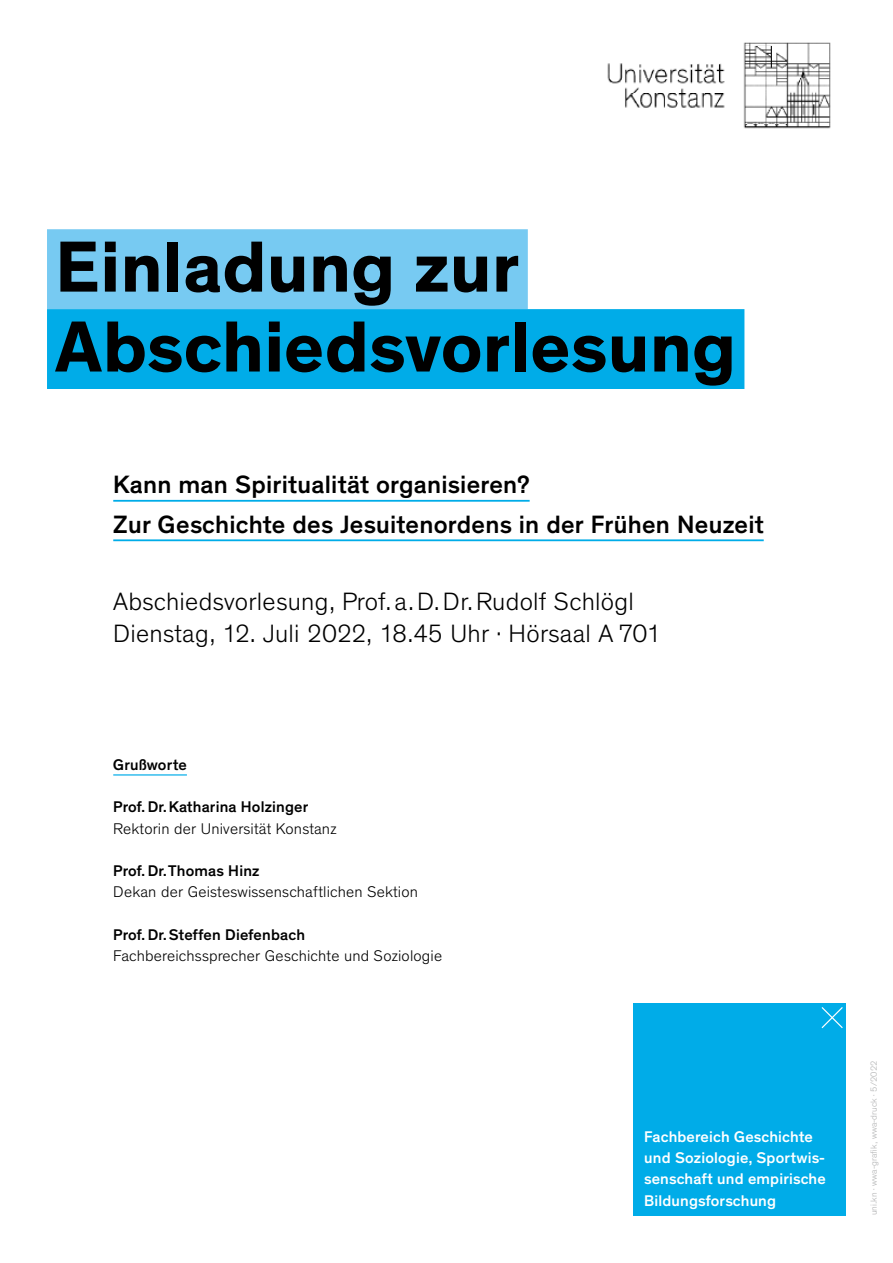
<style>
.page{position:relative;width:893px;height:1263px;background:#fff}
.page>*{position:absolute;margin:0;border:0;box-sizing:border-box;transform-origin:0 0}
.t1{font:700 73.5px/79.9px "Theinhardt";color:#000}
.t2{font:300 25.5px/32px "Theinhardt";letter-spacing:.01em;color:#000}
.t3{font:500 25.5px/39.6px "Theinhardt";letter-spacing:.01em;color:#000}
.t4{font:300 15.75px "Theinhardt";letter-spacing:.01em;color:#000}
.t5{font:500 15.75px/21.3px "Theinhardt";letter-spacing:.01em;color:#fff}
.t6{font:500 15.75px "Theinhardt";letter-spacing:.01em;color:#000}
.t7{font:300 9px "Theinhardt";letter-spacing:.01em;color:#b1b2b3}
</style>
<div class="page">
<div style="left:47px;top:229px;width:481px;height:80px;background:#77caf2"></div>
<div style="left:47px;top:309px;width:697px;height:80px;background:#00ace8"></div>
<hr style="left:113px;top:500px;width:417px;height:2px;background:#00ace8">
<hr style="left:113px;top:539px;width:651px;height:2px;background:#00ace8">
<hr style="left:113px;top:774px;width:74px;height:1px;background:#00ace8">
<div style="left:634px;top:1003px;width:212px;height:213px;background:#00ace8"></div>
<svg style="left:821px;top:1007px;width:22px;height:22px"></svg>
<img style="left:607px;top:42px;width:224px;height:87px">
<h1 class="t1" style="left:55px;top:229px;width:682px">Einladung zur<br>Abschiedsvorlesung</h1>
<h2 class="t3" style="left:113px;top:465px;width:652px">Kann man Spiritualität organisieren?<br>Zur Geschichte des Jesuitenordens in der Frühen Neuzeit</h2>
<h2 class="t2" style="left:113px;top:586px;width:550px">Abschiedsvorlesung, Prof.a.D.Dr.Rudolf Schlögl<br>Dienstag, 12. Juli 2022, 18.45 Uhr · Hörsaal A 701</h2>
<p class="t6" style="left:113px;top:755px;width:75px">Grußworte</p>
<p class="t6" style="left:113px;top:797px;width:196px">Prof.Dr.Katharina Holzinger</p>
<p class="t4" style="left:113px;top:819px;width:225px">Rektorin der Universität Konstanz</p>
<p class="t6" style="left:113px;top:861px;width:148px">Prof.Dr.Thomas Hinz</p>
<p class="t4" style="left:113px;top:883px;width:306px">Dekan der Geisteswissenschaftlichen Sektion</p>
<p class="t6" style="left:113px;top:925px;width:193px">Prof.Dr.Steffen Diefenbach</p>
<p class="t4" style="left:113px;top:947px;width:330px">Fachbereichssprecher Geschichte und Soziologie</p>
<p class="t5" style="left:644px;top:1126px;width:183px">Fachbereich Geschichte und Soziologie, Sportwis&shy;senschaft und empirische<br>Bildungsforschung</p>
<p class="t7" style="left:868px;top:1215px;width:157px;rotate:-90deg">uni.kn · wwa-grafik, wwa-druck · 5/2022</p>
</div>
